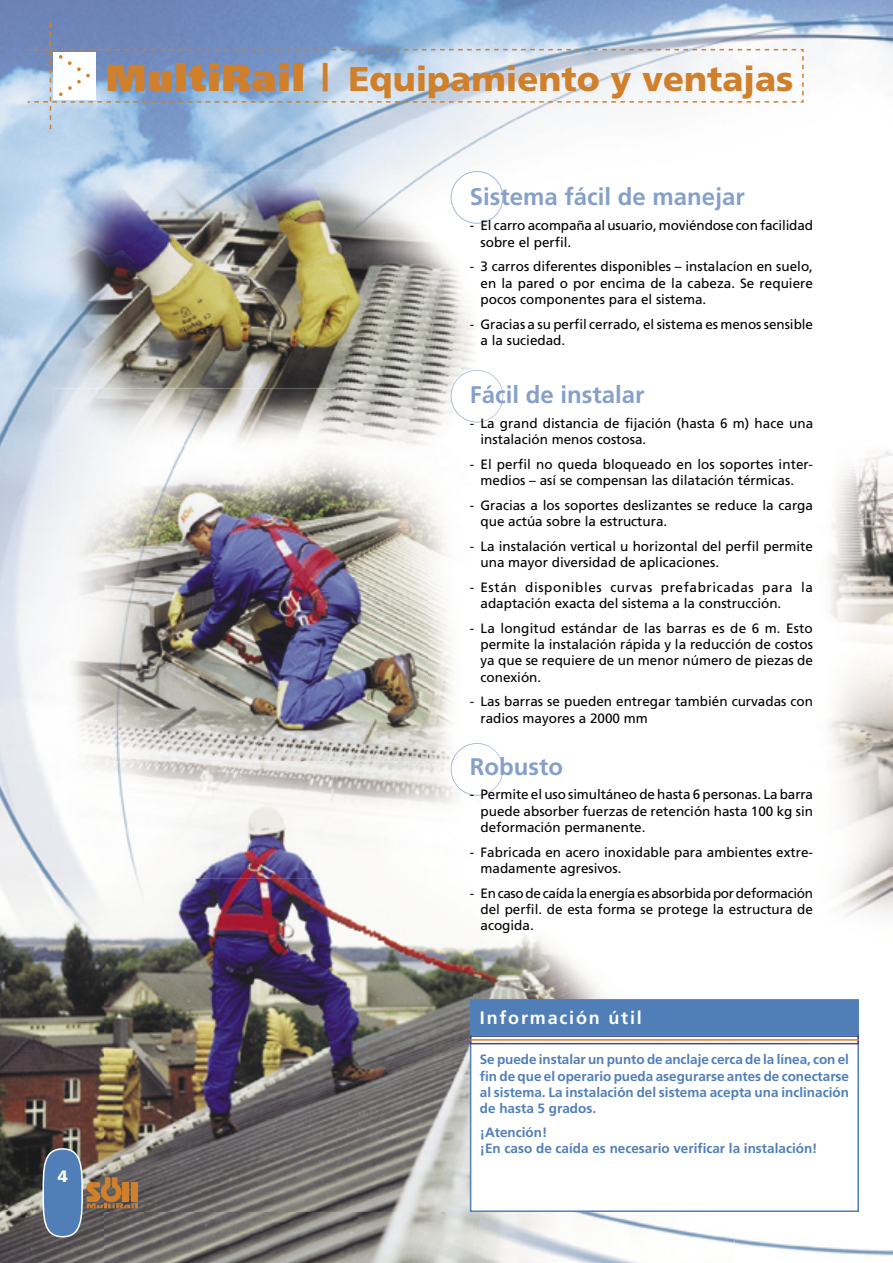
<style>
.page{position:relative;width:893px;height:1263px;background:#fff}
.page>*{position:absolute;margin:0;border:0;box-sizing:border-box;transform-origin:0 0}
.t1{font:900 34.5px "Frutiger";color:#d07f2b}
.t2{font:700 24px "Frutiger";color:#85a0ca}
.t3{font:700 18px "Frutiger";letter-spacing:.1em;color:#fff}
.t4{font:900 16.5px "Frutiger";color:#fff}
.t5{font:13.5px/16.2px "Frutiger";color:#000}
.t6{font:700 13.5px/16.2px "Frutiger";color:#507fb8;text-align:justify}
.t7{font:13.5px/16.2px "Frutiger";letter-spacing:.045em;color:#000}
.s1{font-size:37.5px}
</style>
<div class="page">
<img style="left:0;top:0;width:893px;height:1256px">
<img style="left:807px;top:412px;width:86px;height:564px">
<img style="left:51px;top:170px;width:425px;height:236px">
<img style="left:51px;top:406px;width:2px;height:48px">
<img style="left:0;top:761px;width:105px;height:502px">
<img style="left:473px;top:761px;width:262px;height:502px">
<img style="left:105px;top:879px;width:368px;height:384px">
<div style="left:451px;top:172px;width:52px;height:51px;background:#fff;border-radius:50%"></div>
<div style="left:451px;top:171px;width:52px;height:53px;border:1px solid #a7b8d6;border-radius:50%"></div>
<svg style="left:451px;top:370px;width:52px;height:52px"></svg>
<svg style="left:482px;top:743px;width:21px;height:53px"></svg>
<div style="left:471px;top:1000px;width:387px;height:211px;background:#fff"></div>
<div style="left:470px;top:999px;width:389px;height:213px;border:2px solid #507fb8"></div>
<div style="left:471px;top:1000px;width:387px;height:35px;background:#507fb8"></div>
<div style="left:470px;top:999px;width:389px;height:36px;border:2px solid #507fb8"></div>
<div style="left:470px;top:1035px;width:389px;height:9px;border:2px solid #464785"></div>
<hr style="left:470px;top:1039px;width:389px;height:2px;background:#d07f2b">
<div style="left:43px;top:1149px;width:39px;height:88px;background:#507fb8;border-radius:50%"></div>
<div style="left:42px;top:1148px;width:41px;height:89px;border:2px solid #fff;border-radius:50%"></div>
<svg style="left:86px;top:1177px;width:51px;height:31px;background:#a17140"></svg>
<img style="left:451px;top:422px;width:31px;height:321px">
<img style="left:53px;top:388px;width:423px;height:66px">
<img style="left:53px;top:761px;width:429px;height:118px">
<img style="left:451px;top:388px;width:31px;height:34px">
<img style="left:451px;top:743px;width:31px;height:53px">
<svg style="left:26px;top:22px;width:778px;height:107px"></svg>
<p class="t4" style="left:58px;top:1166px;width:12px">4</p>
<h1 class="t1" style="left:106px;top:58px;width:689px"><span class="s1">MultiRail</span> <span class="s1">|</span> Equipamiento y ventajas</h1>
<h2 class="t2" style="left:470px;top:183px;width:276px">Sistema fácil de manejar</h2>
<p class="t5" style="left:480px;top:217px;width:334px;text-indent:-11px">- El carro acompaña al usuario, moviéndose con facilidad sobre el perfil.</p>
<p class="t5" style="left:480px;top:258px;width:334px;text-align:justify;text-indent:-11px">- 3 carros diferentes disponibles – instalacíon en suelo, en la pared o por encima de la cabeza. Se requiere pocos componentes para el sistema.</p>
<p class="t5" style="left:480px;top:316px;width:334px;text-indent:-11px">- Gracias a su perfil cerrado, el sistema es menos sensible a la suciedad.</p>
<h2 class="t2" style="left:470px;top:380px;width:176px">Fácil de instalar</h2>
<p class="t5" style="left:480px;top:415px;width:334px;text-indent:-11px">- La grand distancia de fijación (hasta 6 m) hace una instalación menos costosa.</p>
<p class="t5" style="left:480px;top:456px;width:334px;text-indent:-11px">- El perfil no queda bloqueado en los soportes inter - medios – así se compensan las dilatación térmicas.</p>
<p class="t5" style="left:480px;top:497px;width:334px;text-indent:-11px">- Gracias a los soportes deslizantes se reduce la carga que actúa sobre la estructura.</p>
<p class="t5" style="left:480px;top:538px;width:334px;text-indent:-11px">- La instalación vertical u horizontal del perfil permite una mayor diversidad de aplicaciones.</p>
<p class="t7" style="left:480px;top:579px;width:334px;text-indent:-11px">- Están disponibles curvas prefabricadas para la adaptación exacta del sistema a la construcción.</p>
<p class="t5" style="left:480px;top:620px;width:334px;text-align:justify;text-indent:-11px">- La longitud estándar de las barras es de 6 m. Esto permite la instalación rápida y la reducción de costos ya que se requiere de un menor número de piezas de conexión.</p>
<p class="t5" style="left:480px;top:693px;width:334px;text-indent:-11px">- Las barras se pueden entregar también curvadas con radios mayores a 2000 mm</p>
<h2 class="t2" style="left:470px;top:752px;width:95px">Robusto</h2>
<p class="t5" style="left:480px;top:786px;width:334px;text-align:justify;text-indent:-11px">- Permite el uso simultáneo de hasta 6 personas. La barra puede absorber fuerzas de retención hasta 100 kg sin deformación permanente.</p>
<p class="t5" style="left:480px;top:844px;width:334px;text-indent:-11px">- Fabricada en acero inoxidable para ambientes extre&shy;madamente agresivos.</p>
<p class="t5" style="left:480px;top:885px;width:334px;text-align:justify;text-indent:-11px">- En caso de caída la energía es absorbida por deformación del perfil. de esta forma se protege la estructura de acogida.</p>
<h3 class="t3" style="left:480px;top:1007px;width:164px">Información útil</h3>
<p class="t6" style="left:480px;top:1051px;width:371px">Se puede instalar un punto de anclaje cerca de la línea, con el fin de que el operario pueda asegurarse antes de conectarse al sistema. La instalación del sistema acepta una inclinación de hasta 5 grados.</p>
<p class="t6" style="left:480px;top:1124px;width:339px">¡Atención!<br>¡En caso de caída es necesario verificar la instalación!</p>
</div>
